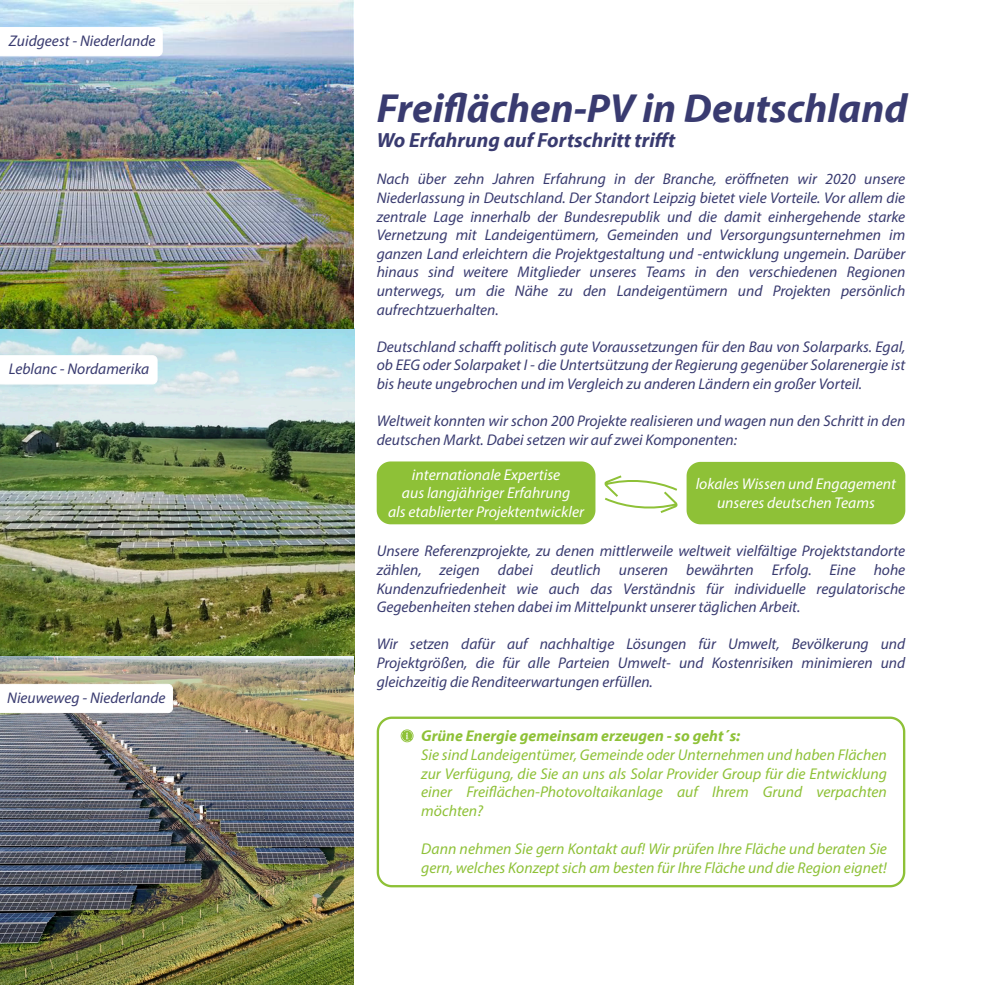
<style>
.page{position:relative;width:985px;height:985px;background:#fff}
.page>*{position:absolute;margin:0;border:0;box-sizing:border-box;transform-origin:0 0}
.t1{font:italic 700 40.94px "Myriad Pro";color:#393b70}
.t2{font:italic 700 20.62px "Myriad Pro";color:#393b70}
.t3{font:italic 15.62px/18.8px "Myriad Pro";color:#8ec137;text-align:justify}
.t4{font:italic 15.62px/18.8px "Myriad Pro";color:#fff;text-align:center}
.t5{font:italic 700 15.62px "Myriad Pro";color:#8ec137}
.t6{font:italic 15.5px/18.6px "Myriad Pro";color:#393b70;text-align:justify}
</style>
<div class="page">
<img style="left:0;top:0;width:354px;height:656px">
<img style="left:0;top:656px;width:354px;height:328px">
<svg style="left:0;top:27px;width:163px;height:29px"></svg>
<svg style="left:0;top:355px;width:158px;height:29px"></svg>
<svg style="left:0;top:683px;width:173px;height:30px"></svg>
<div style="left:376px;top:461px;width:219px;height:63px;background:#8ec137"></div>
<div style="left:686px;top:462px;width:219px;height:62px;background:#8ec137"></div>
<svg style="left:376px;top:716px;width:530px;height:172px"></svg>
<svg style="left:400px;top:729px;width:13px;height:13px"></svg>
<svg style="left:604px;top:475px;width:74px;height:38px"></svg>
<p class="t6" style="left:9px;top:31px;width:148px">Zuidgeest - Niederlande</p>
<p class="t6" style="left:9px;top:359px;width:142px">Leblanc - Nordamerika</p>
<p class="t6" style="left:7px;top:688px;width:160px">Nieuweweg - Niederlande</p>
<h1 class="t1" style="left:376px;top:82px;width:532px">Freiflächen-PV in Deutschland</h1>
<h2 class="t2" style="left:376px;top:127px;width:300px">Wo Erfahrung auf Fortschritt trifft</h2>
<p class="t6" style="left:376px;top:170px;width:530px">Nach über zehn Jahren Erfahrung in der Branche, eröffneten wir 2020 unsere Niederlassung in Deutschland. Der Standort Leipzig bietet viele Vorteile. Vor allem die zentrale Lage innerhalb der Bundesrepublik und die damit einhergehende starke Vernetzung mit Landeigentümern, Gemeinden und Versorgungsunternehmen im ganzen Land erleichtern die Projektgestaltung und -entwicklung ungemein. Darüber hinaus sind weitere Mitglieder unseres Teams in den verschiedenen Regionen unterwegs, um die Nähe zu den Landeigentümern und Projekten persönlich aufrechtzuerhalten.</p>
<p class="t6" style="left:376px;top:337px;width:530px">Deutschland schafft politisch gute Voraussetzungen für den Bau von Solarparks. Egal, ob EEG oder Solarpaket I - die Untertsützung der Regierung gegenüber Solarenergie ist bis heute ungebrochen und im Vergleich zu anderen Ländern ein großer Vorteil.</p>
<p class="t6" style="left:376px;top:411px;width:530px">Weltweit konnten wir schon 200 Projekte realisieren und wagen nun den Schritt in den deutschen Markt. Dabei setzen wir auf zwei Komponenten:</p>
<p class="t4" style="left:388px;top:464px;width:197px">internationale Expertise<br>aus langjähriger Erfahrung<br>als etablierter Projektentwickler</p>
<p class="t4" style="left:695px;top:474px;width:202px">lokales Wissen und Engagement unseres deutschen Teams</p>
<p class="t6" style="left:376px;top:541px;width:530px">Unsere Referenzprojekte, zu denen mittlerweile weltweit vielfältige Projektstandorte zählen, zeigen dabei deutlich unseren bewährten Erfolg. Eine hohe Kundenzufriedenheit wie auch das Verständnis für individuelle regulatorische Gegebenheiten stehen dabei im Mittelpunkt unserer täglichen Arbeit.</p>
<p class="t6" style="left:376px;top:634px;width:530px">Wir setzen dafür auf nachhaltige Lösungen für Umwelt, Bevölkerung und Projektgrößen, die für alle Parteien Umwelt- und Kostenrisiken minimieren und gleichzeitig die Renditeerwartungen erfüllen.</p>
<p class="t5" style="left:421px;top:725px;width:320px">Grüne Energie gemeinsam erzeugen - so geht´s:</p>
<p class="t3" style="left:421px;top:745px;width:467px">Sie sind Landeigentümer, Gemeinde oder Unternehmen und haben Flächen zur Verfügung, die Sie an uns als Solar Provider Group für die Entwicklung einer Freiflächen-Photovoltaikanlage auf Ihrem Grund verpachten möchten?</p>
<p class="t3" style="left:421px;top:838px;width:467px">Dann nehmen Sie gern Kontakt auf! Wir prüfen Ihre Fläche und beraten Sie gern, welches Konzept sich am besten für Ihre Fläche und die Region eignet!</p>
</div>
